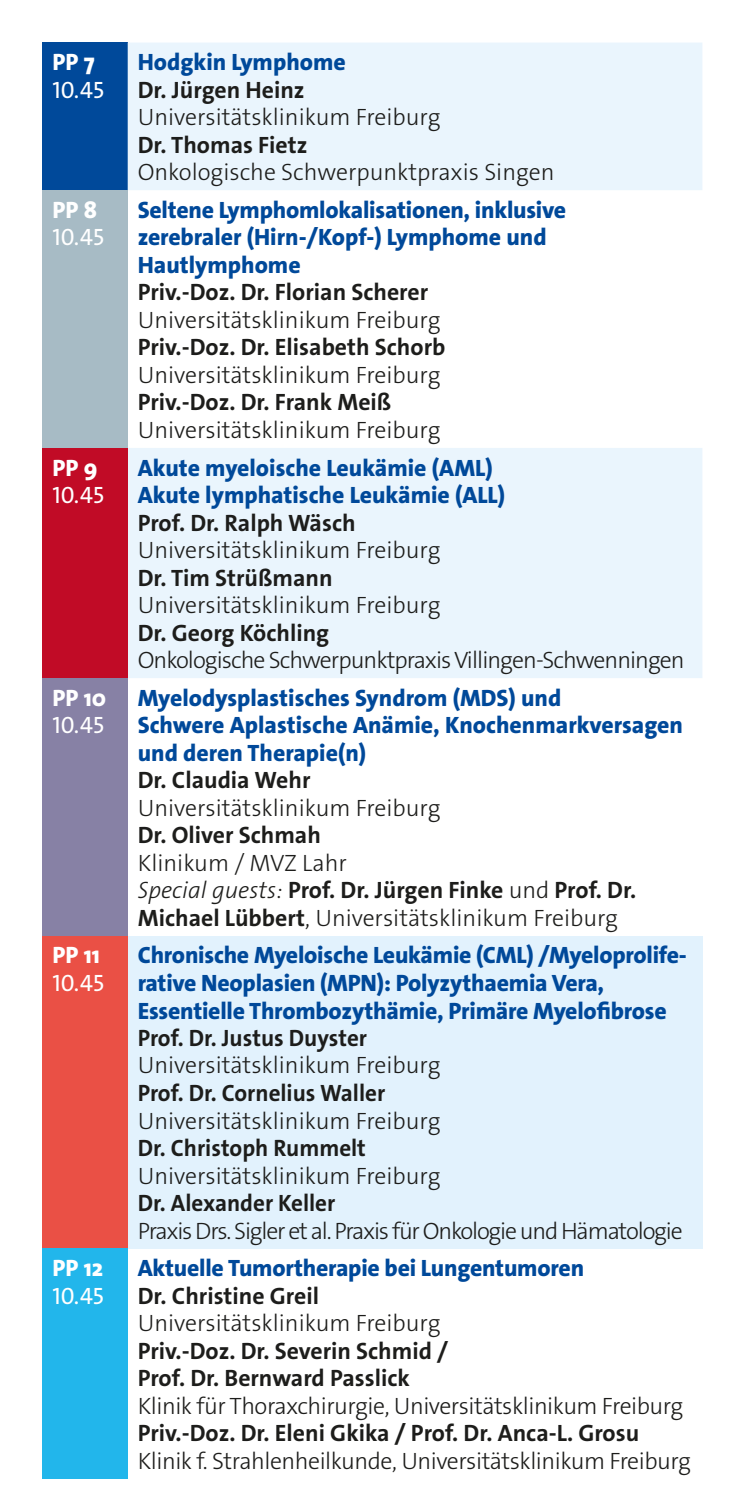
<style>
.page{position:relative;width:745px;height:1489px;background:#fff}
.page>*{position:absolute;margin:0;border:0;box-sizing:border-box;transform-origin:0 0}
.t1{font:300 23.75px/27.5px "The Sans Os F";color:#1d1d1b}
.t2{font:800 23.75px/27.5px "The Sans Os F";letter-spacing:-.01em;color:#00499a}
.t3{font:700 23.75px/27.5px "The Sans Os F";color:#1d1d1b}
.t4{font:300 23.75px "The Sans Os F";letter-spacing:-.02em;color:#1d1d1b}
.t5{font:300 23.75px "The Sans Os F";letter-spacing:-.05em;color:#1d1d1b}
.t6{font:300 23.75px "The Sans Os F";letter-spacing:-.04em;color:#1d1d1b}
.t7{font:23.75px "The Sans Os F";color:#fff}
.t8{font:800 23.75px "The Sans Os F";color:#fff}
.s1{font-style:italic}
.s2{font-weight:700}
</style>
<div class="page">
<div style="left:43px;top:43px;width:85px;height:147px;background:#00499a"></div>
<svg style="left:128px;top:43px;width:574px;height:635px;fill:#eaf5fd"></svg>
<div style="left:43px;top:190px;width:85px;height:258px;background:#a7bbc5"></div>
<div style="left:43px;top:448px;width:85px;height:230px;background:#c10b26"></div>
<div style="left:43px;top:678px;width:85px;height:257px;background:#8781a5"></div>
<div style="left:43px;top:935px;width:85px;height:313px;background:#ea5045"></div>
<div style="left:128px;top:935px;width:574px;height:313px;background:#e2f2fd"></div>
<div style="left:43px;top:1248px;width:85px;height:230px;background:#22b6eb"></div>
<p class="t8" style="left:53px;top:47px;width:43px">PP 7</p>
<p class="t7" style="left:53px;top:74px;width:53px">10.45</p>
<p class="t2" style="left:138px;top:49px;width:209px">Hodgkin Lymphome</p>
<p class="t3" style="left:138px;top:76px;width:168px">Dr. Jürgen Heinz</p>
<p class="t1" style="left:138px;top:104px;width:304px">Universitätsklinikum Freiburg</p>
<p class="t3" style="left:138px;top:131px;width:171px">Dr. Thomas Fietz</p>
<p class="t1" style="left:138px;top:159px;width:418px">Onkologische Schwerpunktpraxis Singen</p>
<p class="t8" style="left:53px;top:194px;width:46px">PP 8</p>
<p class="t7" style="left:53px;top:222px;width:53px">10.45</p>
<p class="t2" style="left:138px;top:196px;width:429px">Seltene Lymphomlokalisationen, inklusive zerebraler (Hirn-/Kopf-) Lymphome und<br>Hautlymphome</p>
<p class="t3" style="left:138px;top:279px;width:292px">Priv.-Doz. Dr. Florian Scherer</p>
<p class="t1" style="left:138px;top:306px;width:304px">Universitätsklinikum Freiburg</p>
<p class="t3" style="left:138px;top:334px;width:309px">Priv.-Doz. Dr. Elisabeth Schorb</p>
<p class="t1" style="left:138px;top:361px;width:304px">Universitätsklinikum Freiburg</p>
<p class="t3" style="left:138px;top:389px;width:255px">Priv.-Doz. Dr. Frank Meiß</p>
<p class="t1" style="left:138px;top:416px;width:304px">Universitätsklinikum Freiburg</p>
<p class="t8" style="left:53px;top:452px;width:46px">PP 9</p>
<p class="t7" style="left:53px;top:479px;width:53px">10.45</p>
<p class="t2" style="left:138px;top:454px;width:369px">Akute myeloische Leukämie (AML)<br>Akute lymphatische Leukämie (ALL)</p>
<p class="t3" style="left:138px;top:509px;width:219px">Prof. Dr. Ralph Wäsch</p>
<p class="t1" style="left:138px;top:536px;width:304px">Universitätsklinikum Freiburg</p>
<p class="t3" style="left:138px;top:564px;width:196px">Dr. Tim Strüßmann</p>
<p class="t1" style="left:138px;top:591px;width:304px">Universitätsklinikum Freiburg</p>
<p class="t3" style="left:138px;top:619px;width:193px">Dr. Georg Köchling</p>
<p class="t6" style="left:138px;top:645px;width:548px">Onkologische Schwerpunktpraxis Villingen-Schwenningen</p>
<p class="t8" style="left:53px;top:682px;width:55px">PP 10</p>
<p class="t7" style="left:53px;top:710px;width:53px">10.45</p>
<p class="t2" style="left:138px;top:684px;width:546px">Myelodysplastisches Syndrom (MDS) und<br>Schwere Aplastische Anämie, Knochenmarkversagen und deren Therapie(n)</p>
<p class="t3" style="left:138px;top:766px;width:174px">Dr. Claudia Wehr</p>
<p class="t1" style="left:138px;top:794px;width:304px">Universitätsklinikum Freiburg</p>
<p class="t3" style="left:138px;top:821px;width:185px">Dr. Oliver Schmah</p>
<p class="t1" style="left:138px;top:849px;width:499px">Klinikum / MVZ Lahr<br><span class="s1">Special guests:</span> <span class="s2">Prof. Dr. Jürgen Finke</span> und <span class="s2">Prof. Dr.<br>Michael Lübbert</span>, Universitätsklinikum Freiburg</p>
<p class="t8" style="left:53px;top:940px;width:49px">PP 11</p>
<p class="t7" style="left:53px;top:967px;width:53px">10.45</p>
<p class="t2" style="left:138px;top:941px;width:550px">Chronische Myeloische Leukämie (CML) /Myeloprolife&shy;rative Neoplasien (MPN): Polyzythaemia Vera,<br>Essentielle Thrombozythämie, Primäre Myelofibrose</p>
<p class="t3" style="left:138px;top:1024px;width:231px">Prof. Dr. Justus Duyster</p>
<p class="t1" style="left:138px;top:1051px;width:304px">Universitätsklinikum Freiburg</p>
<p class="t3" style="left:138px;top:1079px;width:249px">Prof. Dr. Cornelius Waller</p>
<p class="t1" style="left:138px;top:1106px;width:304px">Universitätsklinikum Freiburg</p>
<p class="t3" style="left:138px;top:1134px;width:229px">Dr. Christoph Rummelt</p>
<p class="t1" style="left:138px;top:1161px;width:304px">Universitätsklinikum Freiburg</p>
<p class="t3" style="left:138px;top:1189px;width:199px">Dr. Alexander Keller</p>
<p class="t5" style="left:138px;top:1215px;width:546px">Praxis Drs. Sigler et al. Praxis für Onkologie und Hämatologie</p>
<p class="t8" style="left:53px;top:1252px;width:52px">PP 12</p>
<p class="t7" style="left:53px;top:1280px;width:53px">10.45</p>
<p class="t2" style="left:138px;top:1254px;width:447px">Aktuelle Tumortherapie bei Lungentumoren</p>
<p class="t3" style="left:138px;top:1281px;width:183px">Dr. Christine Greil</p>
<p class="t1" style="left:138px;top:1309px;width:304px">Universitätsklinikum Freiburg</p>
<p class="t3" style="left:138px;top:1336px;width:312px">Priv.-Doz. Dr. Severin Schmid /<br>Prof. Dr. Bernward Passlick</p>
<p class="t4" style="left:138px;top:1390px;width:546px">Klinik für Thoraxchirurgie, Universitätsklinikum Freiburg</p>
<p class="t3" style="left:138px;top:1419px;width:502px">Priv.-Doz. Dr. Eleni Gkika / Prof. Dr. Anca-L. Grosu</p>
<p class="t4" style="left:138px;top:1445px;width:554px">Klinik f. Strahlenheilkunde, Universitätsklinikum Freiburg</p>
</div>
